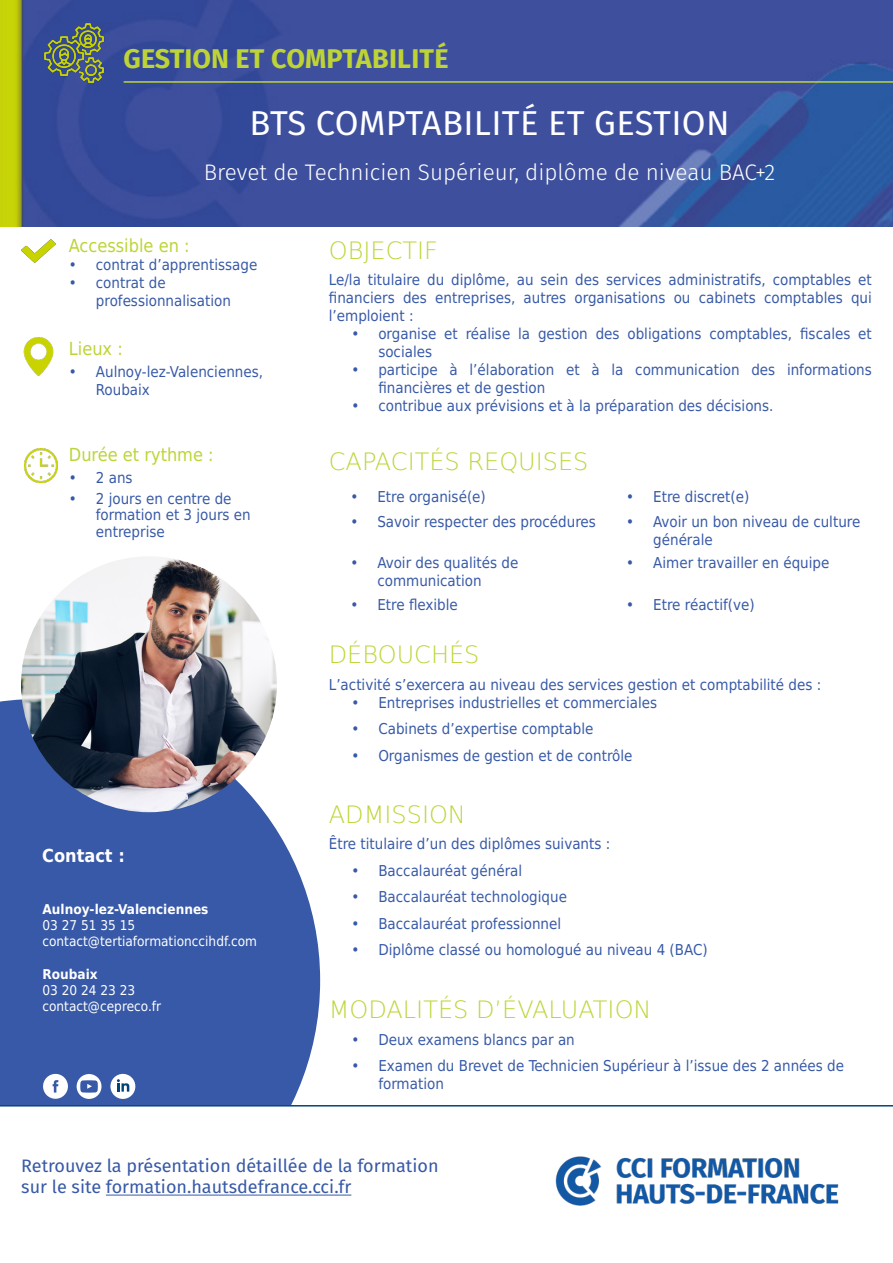
<style>
.page{position:relative;width:893px;height:1263px;background:#fff}
.page>*{position:absolute;margin:0;border:0;box-sizing:border-box;transform-origin:0 0}
.t1{font:34.5px "Fira Sans";letter-spacing:.01em;color:#fff}
.t2{font:700 27px "Fira Sans";color:#bed435}
.Texte_courant{font:200 24px "DejaVu Sans";color:#bed435}
.Titres{font:200 24px "DejaVu Sans";color:#bed435}
.t3{font:300 22.5px "Fira Sans";color:#fff}
.t4{font:18px "Fira Sans";color:#3759a7}
.t5{font:18px "DejaVu Sans Condensed";color:#bed435}
.t6{font:700 18px "DejaVu Sans Condensed";color:#fff}
.Texte_courant-2{font:15px/18px "DejaVu Sans Condensed";color:#3759a7}
.t7{font:13.5px "DejaVu Sans Condensed";color:#fff}
.t8{font:700 13.5px "DejaVu Sans Condensed";color:#fff}
</style>
<div class="page">
<svg style="left:0;top:699px;width:320px;height:406px;background:#4b6ab0"></svg>
<svg style="left:43px;top:1074px;width:25px;height:25px"></svg>
<svg style="left:77px;top:1074px;width:25px;height:25px"></svg>
<img style="left:21px;top:556px;width:256px;height:256px;border-radius:128px">
<div style="left:110px;top:1074px;width:25px;height:25px;background:#fff;border-radius:50%"></div>
<svg style="left:117px;top:1079px;width:12px;height:13px"></svg>
<img style="left:21px;top:239px;width:35px;height:24px">
<hr style="left:0;top:1105px;width:893px;height:1px;background:#00447b">
<img style="left:0;top:0;width:893px;height:226px">
<img style="left:23px;top:337px;width:31px;height:38px">
<img style="left:24px;top:449px;width:34px;height:33px">
<img style="left:555px;top:1156px;width:284px;height:50px">
<hr style="left:124px;top:81px;width:769px;height:2px;background:#bed435">
<img style="left:43px;top:21px;width:62px;height:63px">
<hr style="left:106px;top:1194px;width:245px;height:1px;background:#3759a7">
<p class="t2" style="left:124px;top:36px;width:326px">GESTION ET COMPTABILITÉ</p>
<p class="t1" style="left:249px;top:97px;width:482px">BTS COMPTABILITÉ ET GESTION</p>
<p class="t3" style="left:204px;top:156px;width:573px">Brevet de Technicien Supérieur, diplôme de niveau BAC+2</p>
<p class="t5" style="left:69px;top:231px;width:122px">Accessible en :</p>
<p class="Texte_courant-2" style="left:69px;top:255px;width:190px">• contrat d’apprentissage</p>
<p class="Texte_courant-2" style="left:96px;top:273px;width:137px;text-indent:-27px">• contrat de professionnalisation</p>
<p class="t5" style="left:69px;top:334px;width:55px">Lieux :</p>
<p class="Texte_courant-2" style="left:96px;top:362px;width:169px;text-indent:-27px">• Aulnoy-lez-Valenciennes,<br>Roubaix</p>
<p class="t5" style="left:69px;top:440px;width:146px">Durée et rythme :</p>
<p class="Texte_courant-2" style="left:69px;top:468px;width:65px">• 2 ans</p>
<p class="Texte_courant-2" style="left:96px;top:490px;width:156px;line-height:16.5px;text-indent:-27px">• 2 jours en centre de formation et 3 jours en entreprise</p>
<p class="t6" style="left:42px;top:841px;width:84px">Contact :</p>
<p class="t8" style="left:43px;top:898px;width:167px">Aulnoy-lez-Valenciennes</p>
<p class="t7" style="left:43px;top:914px;width:94px">03 27 51 35 15</p>
<p class="t7" style="left:43px;top:930px;width:216px">contact@tertiaformationccihdf.com</p>
<p class="t8" style="left:43px;top:963px;width:57px">Roubaix</p>
<p class="t7" style="left:43px;top:979px;width:94px">03 20 24 23 23</p>
<p class="t7" style="left:43px;top:995px;width:120px">contact@cepreco.fr</p>
<p class="Titres" style="left:329px;top:232px;width:111px">OBJECTIF</p>
<p class="Texte_courant-2" style="left:329px;top:270px;width:545px;text-align:justify">Le/la titulaire du diplôme, au sein des services administratifs, comptables et financiers des entreprises, autres organisations ou cabinets comptables qui l’emploient :</p>
<p class="Texte_courant-2" style="left:378px;top:324px;width:495px;text-indent:-27px">• organise et réalise la gestion des obligations comptables, fiscales et sociales</p>
<p class="Texte_courant-2" style="left:378px;top:360px;width:495px;text-indent:-27px">• participe à l’élaboration et à la communication des informations financières et de gestion</p>
<p class="Texte_courant-2" style="left:351px;top:396px;width:424px">• contribue aux prévisions et à la préparation des décisions.</p>
<p class="Texte_courant" style="left:329px;top:443px;width:261px">CAPACITÉS REQUISES</p>
<p class="Texte_courant-2" style="left:350px;top:487px;width:137px">• Etre organisé(e)</p>
<p class="Texte_courant-2" style="left:626px;top:487px;width:125px">• Etre discret(e)</p>
<p class="Texte_courant-2" style="left:350px;top:512px;width:247px">• Savoir respecter des procédures</p>
<p class="Texte_courant-2" style="left:653px;top:512px;width:209px;text-indent:-27px">• Avoir un bon niveau de culture générale</p>
<p class="Texte_courant-2" style="left:377px;top:553px;width:143px;text-indent:-27px">• Avoir des qualités de communication</p>
<p class="Texte_courant-2" style="left:626px;top:553px;width:205px">• Aimer travailler en équipe</p>
<p class="Texte_courant-2" style="left:350px;top:595px;width:109px">• Etre flexible</p>
<p class="Texte_courant-2" style="left:626px;top:595px;width:130px">• Etre réactif(ve)</p>
<p class="Texte_courant" style="left:329px;top:637px;width:152px">DÉBOUCHÉS</p>
<p class="Texte_courant-2" style="left:329px;top:675px;width:494px">L’activité s’exercera au niveau des services gestion et comptabilité des :</p>
<p class="Texte_courant-2" style="left:351px;top:693px;width:307px">• Entreprises industrielles et commerciales</p>
<p class="Texte_courant-2" style="left:351px;top:719px;width:244px">• Cabinets d’expertise comptable</p>
<p class="Texte_courant-2" style="left:351px;top:746px;width:283px">• Organismes de gestion et de contrôle</p>
<p class="Texte_courant" style="left:329px;top:796px;width:139px">ADMISSION</p>
<p class="Texte_courant-2" style="left:329px;top:835px;width:283px">Être titulaire d’un des diplômes suivants :</p>
<p class="Texte_courant-2" style="left:351px;top:861px;width:172px">• Baccalauréat général</p>
<p class="Texte_courant-2" style="left:351px;top:887px;width:217px">• Baccalauréat technologique</p>
<p class="Texte_courant-2" style="left:351px;top:914px;width:211px">• Baccalauréat professionnel</p>
<p class="Texte_courant-2" style="left:351px;top:940px;width:358px">• Diplôme classé ou homologué au niveau 4 (BAC)</p>
<p class="Texte_courant" style="left:329px;top:991px;width:324px">MODALITÉS D’ÉVALUATION</p>
<p class="Texte_courant-2" style="left:351px;top:1030px;width:225px">• Deux examens blancs par an</p>
<p class="Texte_courant-2" style="left:378px;top:1056px;width:467px;text-indent:-27px">• Examen du Brevet de Technicien Supérieur à l’issue des 2 années de formation</p>
<p class="t4" style="left:21px;top:1152px;width:419px">Retrouvez la présentation détaillée de la formation</p>
<p class="t4" style="left:21px;top:1173px;width:332px">sur le site formation.hautsdefrance.cci.fr</p>
</div>
